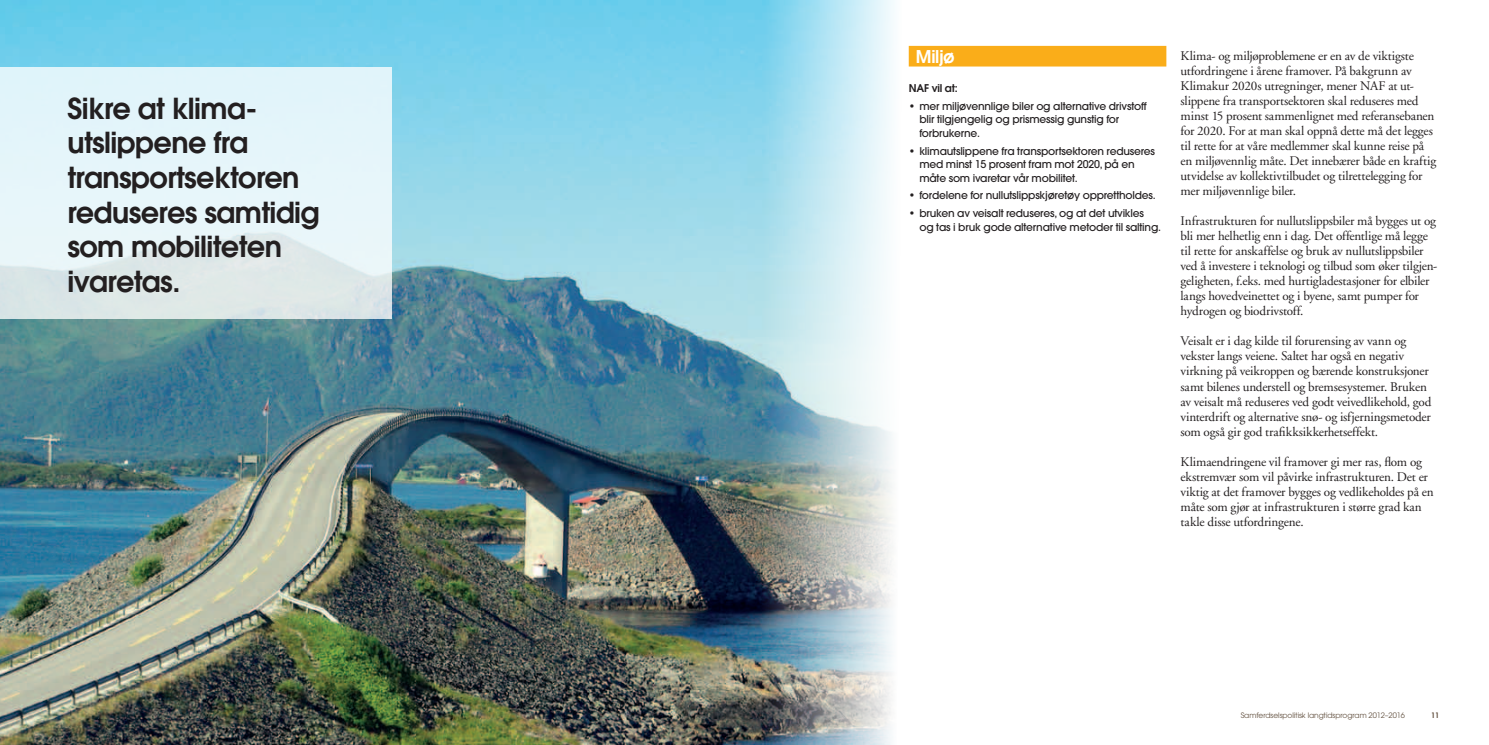
<style>
.page{position:relative;width:1489px;height:745px;background:#fff}
.page>*{position:absolute;margin:0;border:0;box-sizing:border-box;transform-origin:0 0}
.t1{font:600 28.75px/34.5px "Avant Garde";letter-spacing:-.02em;color:#231f20}
.t2{font:600 17.5px "Avant Garde";letter-spacing:-.02em;color:#fff}
.t3{font:13.12px/15px "Adobe Garamond";letter-spacing:-.015em;color:#231f20}
.t4{font:500 10.62px/13.8px "Avant Garde";letter-spacing:-.02em;color:#231f20}
.t5{font:600 10.62px "Avant Garde";letter-spacing:-.02em;color:#231f20}
.t6{font:7.5px "Avant Garde";letter-spacing:-.01em;color:#62503f}
.t7{font:600 7.5px "Avant Garde";color:#62503f}
</style>
<div class="page">
<img style="left:0;top:0;width:745px;height:744px">
<img style="left:745px;top:0;width:149px;height:744px">
<div style="left:908px;top:46px;width:258px;height:20px;background:#faad19"></div>
<div style="left:0;top:67px;width:392px;height:252px;background:linear-gradient(to bottom,#e5f9ff,#e1eaea)"></div>
<h1 class="t1" style="left:67px;top:90px;width:253px">Sikre at klima&shy;utslippene fra transportsektoren reduseres samtidig som mobiliteten ivaretas.</h1>
<h2 class="t2" style="left:915px;top:45px;width:40px">Miljø</h2>
<p class="t5" style="left:908px;top:81px;width:50px">NAF vil at:</p>
<p class="t4" style="left:919px;top:99px;width:229px;text-indent:-11px">• mer miljøvennlige biler og alternative drivstoff blir tilgjengelig og prismessig gunstig for forbrukerne.</p>
<p class="t4" style="left:919px;top:144px;width:237px;text-indent:-11px">• klimautslippene fra transportsektoren reduseres med minst 15 prosent fram mot 2020, på en måte som ivaretar vår mobilitet.</p>
<p class="t4" style="left:908px;top:188px;width:249px">• fordelene for nullutslippskjøretøy opprettholdes.</p>
<p class="t4" style="left:919px;top:206px;width:243px;text-indent:-11px">• bruken av veisalt reduseres, og at det utvikles<br>og tas i bruk gode alternative metoder til salting.</p>
<p class="t3" style="left:1180px;top:49px;width:257px">Klima- og miljøproblemene er en av de viktigste utfordringene i årene framover. På bakgrunn av Klimakur 2020s utregninger, mener NAF at ut&shy;slippene fra transportsektoren skal reduseres med minst 15 prosent sammenlignet med referansebanen for 2020. For at man skal oppnå dette må det legges til rette for at våre medlemmer skal kunne reise på en miljøvennlig måte. Det innebærer både en kraftig utvidelse av kollektivtilbudet og tilrettelegging for mer miljøvennlige biler.</p>
<p class="t3" style="left:1180px;top:214px;width:258px">Infrastrukturen for nullutslippsbiler må bygges ut og bli mer helhetlig enn i dag. Det offentlige må legge til rette for anskaffelse og bruk av nullutslippsbiler ved å investere i teknologi og tilbud som øker tilgjen&shy;geligheten, f.eks. med hurtigladestasjoner for elbiler langs hovedveinettet og i byene, samt pumper for hydrogen og biodrivstoff.</p>
<p class="t3" style="left:1180px;top:334px;width:252px">Veisalt er i dag kilde til forurensing av vann og vekster langs veiene. Saltet har også en negativ virkning på veikroppen og bærende konstruksjoner samt bilenes understell og bremsesystemer. Bruken av veisalt må reduseres ved godt veivedlikehold, god vinterdrift og alternative snø- og isfjerningsmetoder som også gir god trafikksikkerhetseffekt.</p>
<p class="t3" style="left:1180px;top:454px;width:254px">Klimaendringene vil framover gi mer ras, flom og ekstremvær som vil påvirke infrastrukturen. Det er viktig at det framover bygges og vedlikeholdes på en måte som gjør at infrastrukturen i større grad kan takle disse utfordringene.</p>
<p class="t6" style="left:1240px;top:710px;width:166px">Samferdselspolitisk langtidsprogram 2012–2016</p>
<p class="t7" style="left:1430px;top:710px;width:10px">11</p>
</div>
